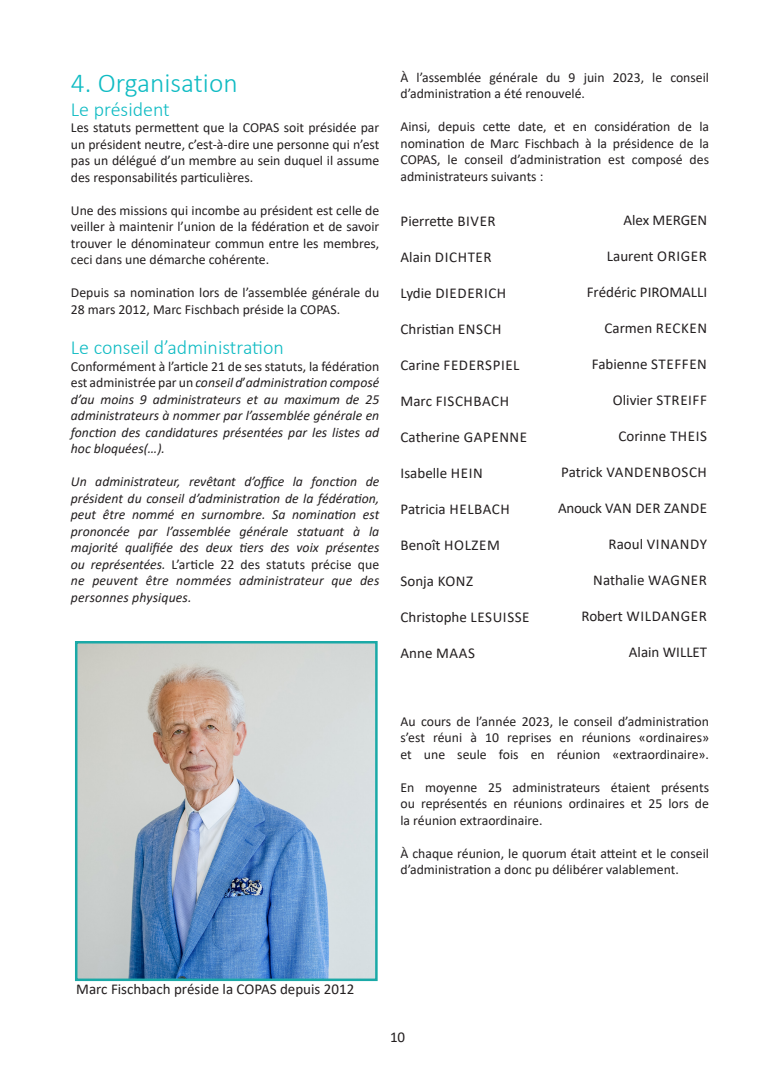
<style>
.page{position:relative;width:780px;height:1088px;background:#fff}
.page>*{position:absolute;margin:0;border:0;box-sizing:border-box;transform-origin:0 0}
.t1{font:300 27.5px "Calibri";color:#0fbbc3}
.t2{font:300 20px "Calibri";color:#0fbbc3}
.t3{font:15px "Calibri";color:#231f20}
.t4{font:15px "Calibri";letter-spacing:.04em;color:#231f20}
.t5{font:15px "Calibri";letter-spacing:.02em;color:#231f20}
.t6{font:15px "Calibri";letter-spacing:.03em;color:#231f20}
.t7{font:13.75px/16.5px "Calibri";color:#231f20;text-align:justify}
.t8{font:italic 13.75px/16.5px "Calibri";color:#231f20;text-align:justify}
.s1{font-style:normal}
</style>
<div class="page">
<img style="left:78px;top:644px;width:296px;height:334px">
<div style="left:75px;top:641px;width:302px;height:340px;border:2px solid #1aa9a7"></div>
<p class="t1" style="left:71px;top:65px;width:168px">4. Organisation</p>
<p class="t2" style="left:71px;top:96px;width:100px">Le président</p>
<p class="t7" style="left:71px;top:119px;width:310px">Les statuts permettent que la COPAS soit présidée par un président neutre, c’est-à-dire une personne qui n’est pas un délégué d’un membre au sein duquel il assume des responsabilités particulières.</p>
<p class="t7" style="left:71px;top:201px;width:310px">Une des missions qui incombe au président est celle de veiller à maintenir l’union de la fédération et de savoir trouver le dénominateur commun entre les membres, ceci dans une démarche cohérente.</p>
<p class="t7" style="left:71px;top:284px;width:310px">Depuis sa nomination lors de l’assemblée générale du<br>28 mars 2012, Marc Fischbach préside la COPAS.</p>
<p class="t2" style="left:71px;top:335px;width:214px">Le conseil d’administration</p>
<p class="t8" style="left:71px;top:357px;width:310px"><span class="s1">Conformément à l’article 21 de ses statuts, la fédération est administrée par un</span> conseil d<span class="s1">’</span>administration composé d’au moins 9 administrateurs et au maximum de 25 administrateurs à nommer par l’assemblée générale en fonction des candidatures présentées par les listes ad hoc bloquées(…).</p>
<p class="t8" style="left:71px;top:473px;width:310px">Un administrateur, revêtant d’office la fonction de président du conseil d’administration de la fédération, peut être nommé en surnombre. Sa nomination est prononcée par l’assemblée générale statuant à la majorité qualifiée des deux tiers des voix présentes ou représentées. <span class="s1">L’article 22 des statuts précise que </span>ne peuvent être nommées administrateur que des personnes physiques.</p>
<p class="t7" style="left:400px;top:69px;width:310px">À l’assemblée générale du 9 juin 2023, le conseil d’administration a été renouvelé.</p>
<p class="t7" style="left:400px;top:118px;width:310px">Ainsi, depuis cette date, et en considération de la nomination de Marc Fischbach à la présidence de la COPAS, le conseil d’administration est composé des administrateurs suivants :</p>
<p class="t3" style="left:400px;top:210px;width:97px">Pierrette BIVER</p>
<p class="t4" style="left:400px;top:246px;width:92px">Alain DICHTER</p>
<p class="t4" style="left:400px;top:282px;width:107px">Lydie DIEDERICH</p>
<p class="t3" style="left:400px;top:318px;width:102px">Christian ENSCH</p>
<p class="t4" style="left:400px;top:354px;width:120px">Carine FEDERSPIEL</p>
<p class="t4" style="left:400px;top:390px;width:110px">Marc FISCHBACH</p>
<p class="t3" style="left:400px;top:426px;width:128px">Catherine GAPENNE</p>
<p class="t3" style="left:400px;top:462px;width:84px">Isabelle HEIN</p>
<p class="t3" style="left:400px;top:498px;width:111px">Patricia HELBACH</p>
<p class="t5" style="left:400px;top:534px;width:101px">Benoît HOLZEM</p>
<p class="t3" style="left:400px;top:570px;width:74px">Sonja KONZ</p>
<p class="t3" style="left:400px;top:606px;width:130px">Christophe LESUISSE</p>
<p class="t5" style="left:400px;top:642px;width:76px">Anne MAAS</p>
<p class="t3" style="left:623px;top:210px;width:85px">Alex MERGEN</p>
<p class="t3" style="left:607px;top:246px;width:102px">Laurent ORIGER</p>
<p class="t3" style="left:586px;top:282px;width:122px">Frédéric PIROMALLI</p>
<p class="t3" style="left:604px;top:318px;width:104px">Carmen RECKEN</p>
<p class="t3" style="left:591px;top:354px;width:117px">Fabienne STEFFEN</p>
<p class="t3" style="left:613px;top:390px;width:96px">Olivier STREIFF</p>
<p class="t3" style="left:618px;top:426px;width:90px">Corinne THEIS</p>
<p class="t4" style="left:561px;top:462px;width:147px">Patrick VANDENBOSCH</p>
<p class="t3" style="left:558px;top:498px;width:150px">Anouck VAN DER ZANDE</p>
<p class="t6" style="left:608px;top:534px;width:100px">Raoul VINANDY</p>
<p class="t3" style="left:593px;top:570px;width:115px">Nathalie WAGNER</p>
<p class="t4" style="left:581px;top:606px;width:127px">Robert WILDANGER</p>
<p class="t3" style="left:628px;top:642px;width:80px">Alain WILLET</p>
<p class="t7" style="left:400px;top:712px;width:310px">Au cours de l’année 2023, le conseil d’administration s’est réuni à 10 reprises en réunions «ordinaires» et une seule fois en réunion «extraordinaire».</p>
<p class="t7" style="left:400px;top:778px;width:310px">En moyenne 25 administrateurs étaient présents ou représentés en réunions ordinaires et 25 lors de la réunion extraordinaire.</p>
<p class="t7" style="left:400px;top:844px;width:310px">À chaque réunion, le quorum était atteint et le conseil d’administration a donc pu délibérer valablement.</p>
<p class="t3" style="left:76px;top:978px;width:279px">Marc Fischbach préside la COPAS depuis 2012</p>
<p class="t3" style="left:390px;top:1027px;width:17px">10</p>
</div>
